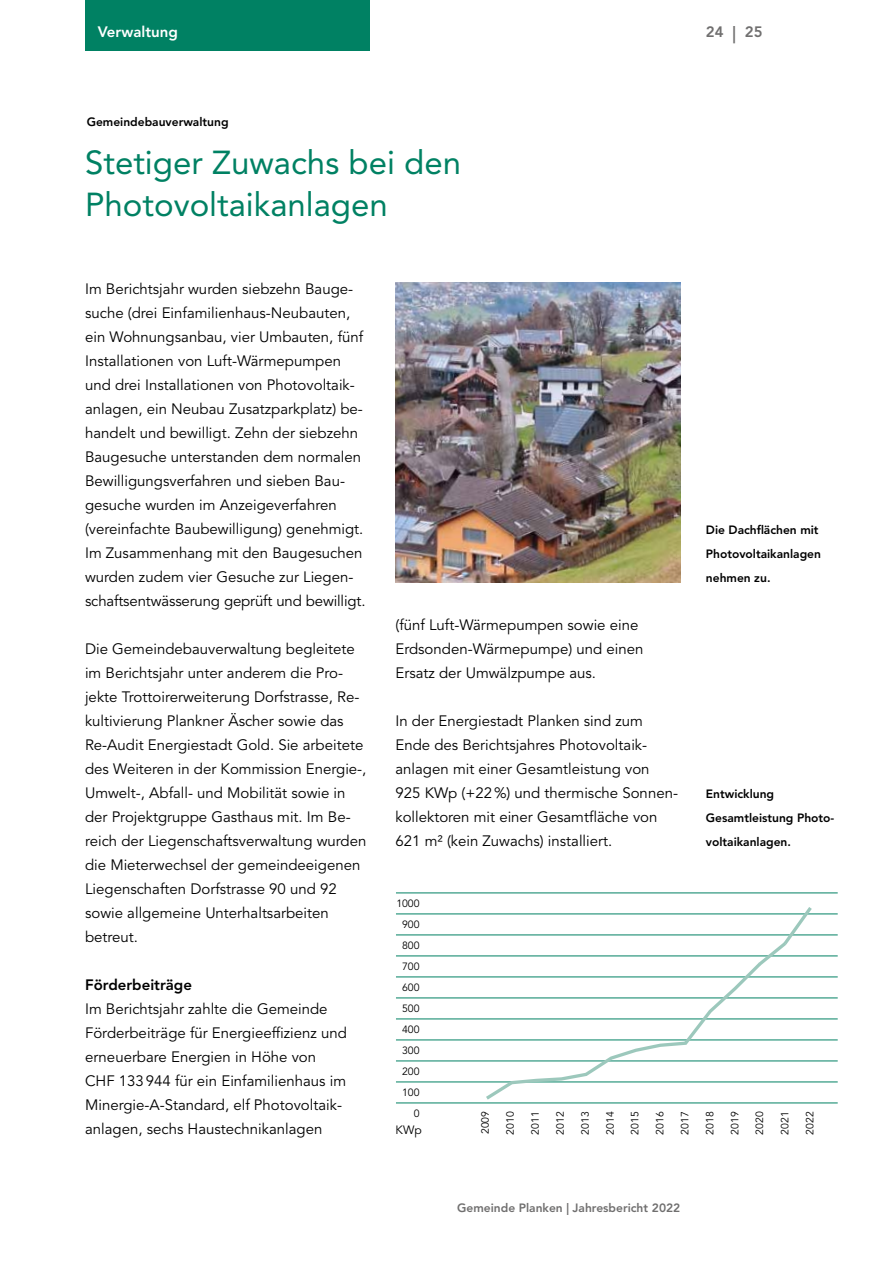
<style>
.page{position:relative;width:893px;height:1263px;background:#fff}
.page>*{position:absolute;margin:0;border:0;box-sizing:border-box;transform-origin:0 0}
.t1{font:33px/42px "Avenir LT Std";color:#008163}
.t2{font:15px/24px "Avenir LT Std";color:#000}
.t3{font:800 15px "Avenir LT Std";color:#000}
.t4{font:800 15px "Avenir LT Std";color:#fff}
.t5{font:800 15px "Avenir LT Std";color:#706f6f}
.t6{font:800 12px/24px "Avenir LT Std";color:#000}
.t7{font:800 12px "Avenir LT Std";color:#706f6f}
.t8{font:12px "Avenir LT Std";color:#000}
.t9{font:10.5px/21px "Avenir LT Std";color:#000;text-align:right}
.s1{font-size:17.4px}
</style>
<div class="page">
<div style="left:85px;top:0;width:285px;height:51px;background:#008163"></div>
<img style="left:395px;top:283px;width:285px;height:299px">
<hr style="left:396px;top:892px;width:442px;height:1px;background:#008163">
<hr style="left:396px;top:913px;width:442px;height:1px;background:#008163">
<hr style="left:396px;top:934px;width:442px;height:1px;background:#008163">
<hr style="left:396px;top:955px;width:442px;height:1px;background:#008163">
<hr style="left:396px;top:976px;width:442px;height:1px;background:#008163">
<hr style="left:396px;top:997px;width:442px;height:1px;background:#008163">
<hr style="left:396px;top:1018px;width:442px;height:1px;background:#008163">
<hr style="left:396px;top:1039px;width:442px;height:1px;background:#008163">
<hr style="left:396px;top:1060px;width:442px;height:1px;background:#008163">
<hr style="left:396px;top:1081px;width:442px;height:1px;background:#008163">
<hr style="left:396px;top:1102px;width:442px;height:1px;background:#008163">
<svg style="left:482px;top:907px;width:333px;height:196px"></svg>
<p class="t4" style="left:98px;top:23px;width:82px">Verwaltung</p>
<p class="t5" style="left:706px;top:23px;width:58px">24 <span class="s1">|</span> 25</p>
<p class="t6" style="left:87px;top:110px;width:143px">Gemeindebauverwaltung</p>
<h1 class="t1" style="left:85px;top:142px;width:377px">Stetiger Zuwachs bei den<br>Photovoltaikanlagen</h1>
<p class="t2" style="left:85px;top:277px;width:282px">Im Berichtsjahr wurden siebzehn Bauge&shy;suche (drei Einfamilienhaus-Neubauten, ein Wohnungsanbau, vier Umbauten, fünf Installationen von Luft-Wärmepumpen und drei Installationen von Photovoltaik&shy;anlagen, ein Neubau Zusatzparkplatz) be&shy;handelt und bewilligt. Zehn der siebzehn Baugesuche unterstanden dem normalen Bewilligungsverfahren und sieben Bau&shy;gesuche wurden im Anzeigeverfahren (vereinfachte Baubewilligung) genehmigt.<br>Im Zusammenhang mit den Baugesuchen wurden zudem vier Gesuche zur Liegen&shy;schaftsentwässerung geprüft und bewilligt.</p>
<p class="t2" style="left:85px;top:637px;width:283px">Die Gemeindebauverwaltung begleitete im Berichtsjahr unter anderem die Pro&shy;jekte Trottoirerweiterung Dorfstrasse, Re&shy;kultivierung Plankner Äscher sowie das Re-Audit Energiestadt Gold. Sie arbeitete des Weiteren in der Kommission Energie-, Umwelt-, Abfall- und Mobilität sowie in der Projektgruppe Gasthaus mit. Im Be&shy;reich der Liegenschaftsverwaltung wurden die Mieterwechsel der gemeindeeigenen Liegenschaften Dorfstrasse 90 und 92 sowie allgemeine Unterhaltsarbeiten betreut.</p>
<p class="t3" style="left:85px;top:976px;width:108px">Förderbeiträge</p>
<p class="t2" style="left:85px;top:997px;width:263px">Im Berichtsjahr zahlte die Gemeinde Förderbeiträge für Energieeffizienz und erneuerbare Energien in Höhe von CHF 133944 für ein Einfamilienhaus im Minergie-A-Standard, elf Photovoltaik&shy;anlagen, sechs Haustechnikanlagen</p>
<p class="t2" style="left:395px;top:613px;width:249px">(fünf Luft-Wärmepumpen sowie eine<br>Erdsonden-Wärmepumpe) und einen<br>Ersatz der Umwälzpumpe aus.</p>
<p class="t2" style="left:395px;top:709px;width:284px">In der Energiestadt Planken sind zum Ende des Berichtsjahres Photovoltaik&shy;anlagen mit einer Gesamtleistung von 925 KWp (+22%) und thermische Sonnen&shy;kollektoren mit einer Gesamtfläche von 621 m² (kein Zuwachs) installiert.</p>
<p class="t6" style="left:706px;top:518px;width:117px">Die Dachflächen mit<br>Photovoltaikanlagen nehmen zu.</p>
<p class="t6" style="left:706px;top:782px;width:130px">Entwicklung<br>Gesamtleistung Photo&shy;voltaikanlagen.</p>
<p class="t9" style="left:397px;top:893px;width:25px">1000<br>900<br>800<br>700<br>600<br>500<br>400<br>300<br>200<br>100<br>0</p>
<p class="t8" style="left:395px;top:1123px;width:28px">KWp</p>
<p class="t9" style="left:475px;top:1134px;width:25px;rotate:-90deg">2009</p>
<p class="t9" style="left:500px;top:1134px;width:25px;rotate:-90deg">2010</p>
<p class="t9" style="left:525px;top:1134px;width:25px;rotate:-90deg">2011</p>
<p class="t9" style="left:550px;top:1134px;width:25px;rotate:-90deg">2012</p>
<p class="t9" style="left:575px;top:1134px;width:25px;rotate:-90deg">2013</p>
<p class="t9" style="left:600px;top:1134px;width:25px;rotate:-90deg">2014</p>
<p class="t9" style="left:625px;top:1134px;width:25px;rotate:-90deg">2015</p>
<p class="t9" style="left:650px;top:1134px;width:25px;rotate:-90deg">2016</p>
<p class="t9" style="left:675px;top:1134px;width:25px;rotate:-90deg">2017</p>
<p class="t9" style="left:700px;top:1134px;width:25px;rotate:-90deg">2018</p>
<p class="t9" style="left:724px;top:1134px;width:25px;rotate:-90deg">2019</p>
<p class="t9" style="left:749px;top:1134px;width:25px;rotate:-90deg">2020</p>
<p class="t9" style="left:774px;top:1134px;width:25px;rotate:-90deg">2021</p>
<p class="t9" style="left:800px;top:1134px;width:25px;rotate:-90deg">2022</p>
<p class="t7" style="left:457px;top:1200px;width:225px">Gemeinde Planken | Jahresbericht 2022</p>
</div>
